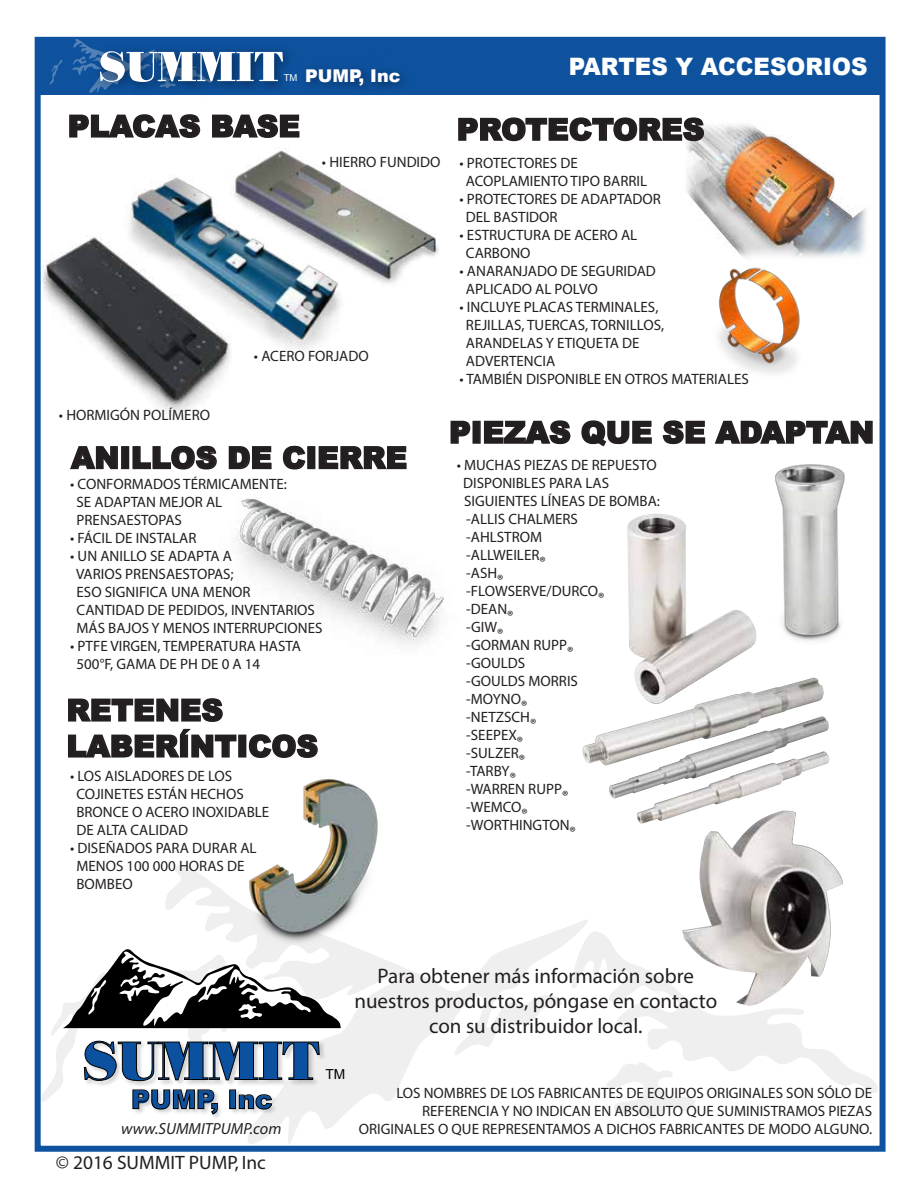
<style>
.page{position:relative;width:918px;height:1188px;background:#fff}
.page>*{position:absolute;margin:0;border:0;box-sizing:border-box;transform-origin:0 0}
.t1{font:900 30px/36px "Arial";color:#231f20}
.t2{font:900 26.1px "Arial";color:#0d519e}
.t3{font:900 24px "Arial";color:#fff;scale:.95 1}
.t4{font:21px/25.2px "Myriad Pro";color:#231f20;text-align:center}
.t5{font:19.5px "Myriad Pro";color:#231f20}
.t6{font:900 17.55px "Arial";color:#fff}
.t7{font:italic 16.2px "Myriad Pro";color:#231f20}
.t8{font:15px/18px "Myriad Pro";color:#231f20}
.t9{font:13.8px "Arial";color:#000}
.s1{font-weight:400;font-size:9.45px}
</style>
<div class="page">
<img style="left:264px;top:148px;width:175px;height:135px">
<svg style="left:165px;top:865px;width:423px;height:279px"></svg>
<svg style="left:614px;top:1095px;width:81px;height:24px"></svg>
<svg style="left:571px;top:931px;width:307px;height:164px"></svg>
<div style="left:36px;top:42px;width:844px;height:53px;background:#0e529e"></div>
<div style="left:35px;top:37px;width:851px;height:1115px;border:6px solid #0f529f"></div>
<svg style="left:49px;top:59px;width:14px;height:26px"></svg>
<img style="left:283px;top:40px;width:17px;height:29px">
<svg style="left:72px;top:39px;width:211px;height:54px"></svg>
<img style="left:627px;top:514px;width:130px;height:164px">
<img style="left:583px;top:678px;width:241px;height:121px">
<img style="left:775px;top:464px;width:70px;height:177px">
<img style="left:233px;top:779px;width:162px;height:168px">
<img style="left:682px;top:810px;width:162px;height:196px">
<img style="left:165px;top:1114px;width:116px;height:12px">
<svg style="left:41px;top:948px;width:300px;height:166px"></svg>
<img style="left:235px;top:497px;width:209px;height:147px">
<img style="left:130px;top:160px;width:233px;height:190px">
<img style="left:686px;top:124px;width:181px;height:134px">
<img style="left:718px;top:267px;width:82px;height:107px">
<img style="left:34px;top:216px;width:244px;height:216px">
<svg style="left:69px;top:114px;width:132px;height:24px"></svg>
<svg style="left:212px;top:114px;width:88px;height:24px"></svg>
<svg style="left:70px;top:446px;width:48px;height:24px"></svg>
<div style="left:121px;top:446px;width:8px;height:23px;border:2px solid #231f20"></div>
<svg style="left:132px;top:445px;width:85px;height:25px"></svg>
<svg style="left:228px;top:446px;width:44px;height:24px"></svg>
<svg style="left:282px;top:445px;width:24px;height:25px"></svg>
<div style="left:307px;top:446px;width:8px;height:23px;border:2px solid #231f20"></div>
<svg style="left:318px;top:446px;width:89px;height:24px"></svg>
<svg style="left:68px;top:698px;width:169px;height:60px"></svg>
<div style="left:238px;top:735px;width:8px;height:23px;border:2px solid #231f20"></div>
<svg style="left:248px;top:734px;width:70px;height:24px"></svg>
<svg style="left:458px;top:117px;width:247px;height:25px"></svg>
<svg style="left:450px;top:420px;width:21px;height:24px"></svg>
<div style="left:473px;top:421px;width:8px;height:23px;border:2px solid #231f20"></div>
<svg style="left:483px;top:420px;width:88px;height:25px"></svg>
<svg style="left:581px;top:420px;width:71px;height:27px"></svg>
<svg style="left:662px;top:420px;width:44px;height:25px"></svg>
<svg style="left:714px;top:420px;width:159px;height:24px"></svg>
<p class="t6" style="left:284px;top:63px;width:118px"><span class="s1">TM</span> PUMP, Inc</p>
<h3 class="t3" style="left:569px;top:49px;width:316px">PARTES Y ACCESORIOS</h3>
<h1 class="t1" style="left:68px;top:107px;width:234px">PLACAS BASE</h1>
<p class="t8" style="left:322px;top:153px;width:120px">• HIERRO FUNDIDO</p>
<p class="t8" style="left:59px;top:405px;width:153px">• HORMIGÓN POLÍMERO</p>
<p class="t8" style="left:254px;top:347px;width:116px">• ACERO FORJADO</p>
<h1 class="t1" style="left:71px;top:439px;width:338px">ANILLOS DE CIERRE</h1>
<p class="t8" style="left:77px;top:475px;width:212px;text-indent:-6px">• CONFORMADOS TÉRMICAMENTE:<br>SE ADAPTAN MEJOR AL<br>PRENSAESTOPAS</p>
<p class="t8" style="left:70px;top:529px;width:128px">• FÁCIL DE INSTALAR</p>
<p class="t8" style="left:76px;top:547px;width:248px;text-indent:-6px">• UN ANILLO SE ADAPTA A<br>VARIOS PRENSAESTOPAS;<br>ESO SIGNIFICA UNA MENOR<br>CANTIDAD DE PEDIDOS, INVENTARIOS<br>MÁS BAJOS Y MENOS INTERRUPCIONES</p>
<p class="t8" style="left:77px;top:637px;width:226px;text-indent:-6px">• PTFE VIRGEN, TEMPERATURA HASTA<br>500°F, GAMA DE PH DE 0 A 14</p>
<h1 class="t1" style="left:67px;top:691px;width:253px">RETENES<br>LABERÍNTICOS</h1>
<p class="t8" style="left:76px;top:767px;width:194px;text-indent:-6px">• LOS AISLADORES DE LOS<br>COJINETES ESTÁN HECHOS<br>BRONCE O ACERO INOXIDABLE<br>DE ALTA CALIDAD</p>
<p class="t8" style="left:76px;top:839px;width:182px;text-indent:-6px">• DISEÑADOS PARA DURAR AL<br>MENOS 100 000 HORAS DE<br>BOMBEO</p>
<h1 class="t1" style="left:457px;top:110px;width:249px">PROTECTORES</h1>
<p class="t8" style="left:466px;top:153px;width:183px;text-indent:-6px">• PROTECTORES DE<br>ACOPLAMIENTO TIPO BARRIL</p>
<p class="t8" style="left:466px;top:189px;width:197px;text-indent:-6px">• PROTECTORES DE ADAPTADOR<br>DEL BASTIDOR</p>
<p class="t8" style="left:466px;top:225px;width:173px;text-indent:-6px">• ESTRUCTURA DE ACERO AL<br>CARBONO</p>
<p class="t8" style="left:466px;top:261px;width:192px;text-indent:-6px">• ANARANJADO DE SEGURIDAD<br>APLICADO AL POLVO</p>
<p class="t8" style="left:466px;top:297px;width:200px;text-indent:-6px">• INCLUYE PLACAS TERMINALES,<br>REJILLAS, TUERCAS, TORNILLOS,<br>ARANDELAS Y ETIQUETA DE<br>ADVERTENCIA</p>
<p class="t8" style="left:460px;top:369px;width:291px">• TAMBIÉN DISPONIBLE EN OTROS MATERIALES</p>
<h1 class="t1" style="left:449px;top:413px;width:427px">PIEZAS QUE SE ADAPTAN</h1>
<p class="t8" style="left:463px;top:456px;width:198px;text-indent:-6px">• MUCHAS PIEZAS DE REPUESTO<br>DISPONIBLES PARA LAS<br>SIGUIENTES LÍNEAS DE BOMBA: -ALLIS CHALMERS<br>-AHLSTROM<br>-ALLWEILER</p>
<p class="t8" style="left:539px;top:553px;width:8px">®</p>
<p class="t8" style="left:466px;top:564px;width:32px">-ASH</p>
<p class="t8" style="left:497px;top:571px;width:8px">®</p>
<p class="t8" style="left:466px;top:582px;width:133px">-FLOWSERVE/DURCO</p>
<p class="t8" style="left:598px;top:589px;width:8px">®</p>
<p class="t8" style="left:466px;top:600px;width:43px">-DEAN</p>
<p class="t8" style="left:507px;top:607px;width:8px">®</p>
<p class="t8" style="left:466px;top:618px;width:32px">-GIW</p>
<p class="t8" style="left:497px;top:625px;width:8px">®</p>
<p class="t8" style="left:466px;top:636px;width:102px">-GORMAN RUPP</p>
<p class="t8" style="left:567px;top:643px;width:8px">®</p>
<p class="t8" style="left:466px;top:654px;width:113px">-GOULDS -GOULDS MORRIS -MOYNO</p>
<p class="t8" style="left:466px;top:701px;width:65px;line-height:10.5px;text-align:right">® -NETZSCH</p>
<p class="t8" style="left:530px;top:715px;width:8px">®</p>
<p class="t8" style="left:466px;top:726px;width:52px">-SEEPEX</p>
<p class="t8" style="left:517px;top:733px;width:8px">®</p>
<p class="t8" style="left:466px;top:744px;width:54px">-SULZER</p>
<p class="t8" style="left:519px;top:751px;width:8px">®</p>
<p class="t8" style="left:466px;top:762px;width:45px">-TARBY</p>
<p class="t8" style="left:510px;top:769px;width:8px">®</p>
<p class="t8" style="left:466px;top:780px;width:97px">-WARREN RUPP</p>
<p class="t8" style="left:562px;top:787px;width:8px">®</p>
<p class="t8" style="left:466px;top:798px;width:57px">-WEMCO</p>
<p class="t8" style="left:522px;top:805px;width:8px">®</p>
<p class="t8" style="left:466px;top:816px;width:105px">-WORTHINGTON</p>
<p class="t8" style="left:570px;top:823px;width:8px">®</p>
<h2 class="t2" style="left:131px;top:1080px;width:143px">PUMP, Inc</h2>
<p class="t7" style="left:121px;top:1119px;width:162px">www.SUMMITPUMP.com</p>
<h3 class="t5" style="left:56px;top:1150px;width:212px">© 2016 SUMMIT PUMP, Inc</h3>
<h3 class="t4" style="left:354px;top:963px;width:364px">Para obtener más información sobre nuestros productos, póngase en contacto con su distribuidor local.</h3>
<p class="t9" style="left:325px;top:1065px;width:21px">TM</p>
<p class="t8" style="left:359px;top:1084px;width:515px;text-align:right">LOS NOMBRES DE LOS FABRICANTES DE EQUIPOS ORIGINALES SON SÓLO DE<br>REFERENCIA Y NO INDICAN EN ABSOLUTO QUE SUMINISTRAMOS PIEZAS<br>ORIGINALES O QUE REPRESENTAMOS A DICHOS FABRICANTES DE MODO ALGUNO.</p>
</div>
